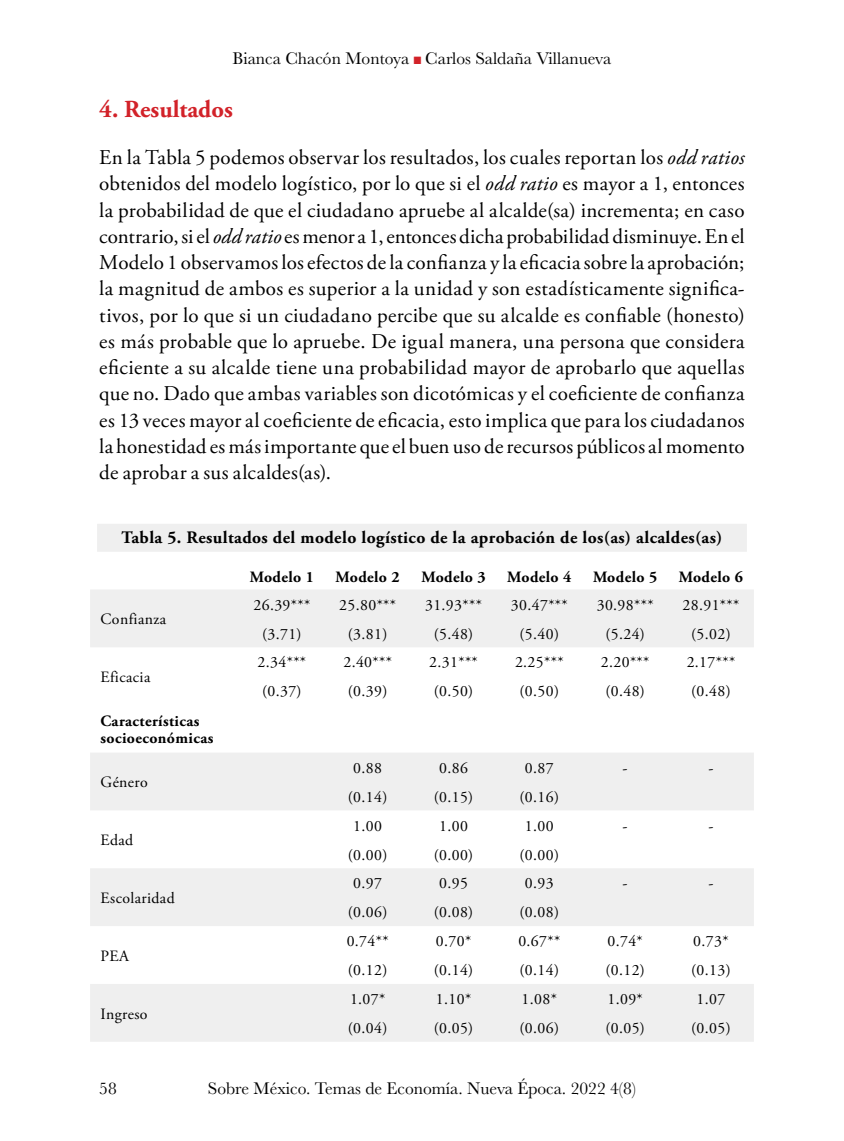
<style>
.page{position:relative;width:844px;height:1141px;background:#fff}
.page>*{position:absolute;margin:0;border:0;box-sizing:border-box;transform-origin:0 0}
.Subtítulo_1{font:700 24.5px "Adobe Garamond Pro";color:#d22229}
.CUERPO_de_texto_sin{font:21px/26.2px "Adobe Garamond Pro";letter-spacing:.01em;color:#000;text-align:justify}
.t1{font:17.5px "Baskerville";color:#000}
.Cuadro_titulo{font:700 17.5px "Adobe Garamond Pro";letter-spacing:.025em;color:#000}
.Cuadros_contenido{font:15.75px "Adobe Garamond Pro";letter-spacing:.025em;color:#000}
.Cuadros_negritas{font:700 15.75px "Adobe Garamond Pro";letter-spacing:.025em;color:#000}
.s1{font-style:italic}
</style>
<div class="page">
<svg style="left:90px;top:590px;width:663px;height:452px;fill:#efefef"></svg>
<div style="left:97px;top:524px;width:649px;height:28px;background:#efefef"></div>
<p class="t1" style="left:232px;top:47px;width:380px">Bianca Chacón Montoya Carlos Saldaña Villanueva</p>
<p class="Subtítulo_1" style="left:99px;top:95px;width:135px">4. Resultados</p>
<p class="CUERPO_de_texto_sin" style="left:99px;top:145px;width:647px">En la Tabla 5 podemos observar los resultados, los cuales reportan los <span class="s1">odd ratios </span>obtenidos del modelo logístico, por lo que si el <span class="s1">odd ratio</span> es mayor a 1, entonces la probabilidad de que el ciudadano apruebe al alcalde(sa) incrementa; en caso contrario, si el <span class="s1">odd ratio</span> es menor a 1, entonces dicha probabilidad disminuye. En el Modelo 1 observamos los efectos de la confianza y la eficacia sobre la aprobación; la magnitud de ambos es superior a la unidad y son estadísticamente significa&shy;tivos, por lo que si un ciudadano percibe que su alcalde es confiable (honesto) es más probable que lo apruebe. De igual manera, una persona que considera eficiente a su alcalde tiene una probabilidad mayor de aprobarlo que aquellas que no. Dado que ambas variables son dicotómicas y el coeficiente de confianza es 13 veces mayor al coeficiente de eficacia, esto implica que para los ciudadanos la honestidad es más importante que el buen uso de recursos públicos al momento de aprobar a sus alcaldes(as).</p>
<p class="Cuadro_titulo" style="left:122px;top:527px;width:602px">Tabla 5. Resultados del modelo logístico de la aprobación de los(as) alcaldes(as)</p>
<p class="Cuadros_negritas" style="left:250px;top:568px;width:66px">Modelo 1</p>
<p class="Cuadros_negritas" style="left:335px;top:568px;width:66px">Modelo 2</p>
<p class="Cuadros_negritas" style="left:421px;top:568px;width:66px">Modelo 3</p>
<p class="Cuadros_negritas" style="left:507px;top:568px;width:66px">Modelo 4</p>
<p class="Cuadros_negritas" style="left:593px;top:568px;width:66px">Modelo 5</p>
<p class="Cuadros_negritas" style="left:678px;top:568px;width:66px">Modelo 6</p>
<p class="Cuadros_contenido" style="left:101px;top:610px;width:67px">Confianza</p>
<p class="Cuadros_contenido" style="left:253px;top:595px;width:58px">26.39***</p>
<p class="Cuadros_contenido" style="left:339px;top:595px;width:58px">25.80***</p>
<p class="Cuadros_contenido" style="left:425px;top:595px;width:58px">31.93***</p>
<p class="Cuadros_contenido" style="left:510px;top:595px;width:58px">30.47***</p>
<p class="Cuadros_contenido" style="left:596px;top:595px;width:58px">30.98***</p>
<p class="Cuadros_contenido" style="left:682px;top:595px;width:58px">28.91***</p>
<p class="Cuadros_contenido" style="left:262px;top:624px;width:41px">(3.71)</p>
<p class="Cuadros_contenido" style="left:348px;top:624px;width:41px">(3.81)</p>
<p class="Cuadros_contenido" style="left:433px;top:624px;width:41px">(5.48)</p>
<p class="Cuadros_contenido" style="left:519px;top:624px;width:41px">(5.40)</p>
<p class="Cuadros_contenido" style="left:605px;top:624px;width:41px">(5.24)</p>
<p class="Cuadros_contenido" style="left:691px;top:624px;width:41px">(5.02)</p>
<p class="Cuadros_contenido" style="left:101px;top:667px;width:51px">Eficacia</p>
<p class="Cuadros_negritas" style="left:101px;top:712px;width:100px">Características</p>
<p class="Cuadros_negritas" style="left:101px;top:729px;width:114px">socioeconómicas</p>
<p class="Cuadros_contenido" style="left:101px;top:773px;width:49px">Género</p>
<p class="Cuadros_contenido" style="left:101px;top:831px;width:34px">Edad</p>
<p class="Cuadros_contenido" style="left:101px;top:888px;width:76px">Escolaridad</p>
<p class="Cuadros_contenido" style="left:101px;top:946px;width:30px">PEA</p>
<p class="Cuadros_contenido" style="left:101px;top:1004px;width:48px">Ingreso</p>
<p class="Cuadros_contenido" style="left:257px;top:653px;width:50px">2.34***</p>
<p class="Cuadros_contenido" style="left:343px;top:653px;width:50px">2.40***</p>
<p class="Cuadros_contenido" style="left:429px;top:653px;width:50px">2.31***</p>
<p class="Cuadros_contenido" style="left:515px;top:653px;width:50px">2.25***</p>
<p class="Cuadros_contenido" style="left:600px;top:653px;width:50px">2.20***</p>
<p class="Cuadros_contenido" style="left:686px;top:653px;width:50px">2.17***</p>
<p class="Cuadros_contenido" style="left:262px;top:682px;width:41px">(0.37)</p>
<p class="Cuadros_contenido" style="left:348px;top:682px;width:41px">(0.39)</p>
<p class="Cuadros_contenido" style="left:433px;top:682px;width:41px">(0.50)</p>
<p class="Cuadros_contenido" style="left:519px;top:682px;width:41px">(0.50)</p>
<p class="Cuadros_contenido" style="left:605px;top:682px;width:41px">(0.48)</p>
<p class="Cuadros_contenido" style="left:691px;top:682px;width:41px">(0.48)</p>
<p class="Cuadros_contenido" style="left:353px;top:758px;width:30px">0.88</p>
<p class="Cuadros_contenido" style="left:439px;top:758px;width:30px">0.86</p>
<p class="Cuadros_contenido" style="left:525px;top:758px;width:30px">0.87</p>
<p class="Cuadros_contenido" style="left:622px;top:758px;width:7px">-</p>
<p class="Cuadros_contenido" style="left:708px;top:758px;width:7px">-</p>
<p class="Cuadros_contenido" style="left:348px;top:787px;width:41px">(0.14)</p>
<p class="Cuadros_contenido" style="left:433px;top:787px;width:41px">(0.15)</p>
<p class="Cuadros_contenido" style="left:519px;top:787px;width:41px">(0.16)</p>
<p class="Cuadros_contenido" style="left:353px;top:816px;width:30px">1.00</p>
<p class="Cuadros_contenido" style="left:439px;top:816px;width:30px">1.00</p>
<p class="Cuadros_contenido" style="left:525px;top:816px;width:30px">1.00</p>
<p class="Cuadros_contenido" style="left:622px;top:816px;width:7px">-</p>
<p class="Cuadros_contenido" style="left:708px;top:816px;width:7px">-</p>
<p class="Cuadros_contenido" style="left:348px;top:845px;width:41px">(0.00)</p>
<p class="Cuadros_contenido" style="left:433px;top:845px;width:41px">(0.00)</p>
<p class="Cuadros_contenido" style="left:519px;top:845px;width:41px">(0.00)</p>
<p class="Cuadros_contenido" style="left:353px;top:874px;width:30px">0.97</p>
<p class="Cuadros_contenido" style="left:439px;top:874px;width:30px">0.95</p>
<p class="Cuadros_contenido" style="left:525px;top:874px;width:30px">0.93</p>
<p class="Cuadros_contenido" style="left:622px;top:874px;width:7px">-</p>
<p class="Cuadros_contenido" style="left:708px;top:874px;width:7px">-</p>
<p class="Cuadros_contenido" style="left:348px;top:903px;width:41px">(0.06)</p>
<p class="Cuadros_contenido" style="left:433px;top:903px;width:41px">(0.08)</p>
<p class="Cuadros_contenido" style="left:519px;top:903px;width:41px">(0.08)</p>
<p class="Cuadros_contenido" style="left:346px;top:932px;width:43px">0.74**</p>
<p class="Cuadros_contenido" style="left:435px;top:932px;width:37px">0.70*</p>
<p class="Cuadros_contenido" style="left:518px;top:932px;width:43px">0.67**</p>
<p class="Cuadros_contenido" style="left:607px;top:932px;width:37px">0.74*</p>
<p class="Cuadros_contenido" style="left:693px;top:932px;width:37px">0.73*</p>
<p class="Cuadros_contenido" style="left:348px;top:961px;width:41px">(0.12)</p>
<p class="Cuadros_contenido" style="left:433px;top:961px;width:41px">(0.14)</p>
<p class="Cuadros_contenido" style="left:519px;top:961px;width:41px">(0.14)</p>
<p class="Cuadros_contenido" style="left:605px;top:961px;width:41px">(0.12)</p>
<p class="Cuadros_contenido" style="left:691px;top:961px;width:41px">(0.13)</p>
<p class="Cuadros_contenido" style="left:350px;top:990px;width:37px">1.07*</p>
<p class="Cuadros_contenido" style="left:435px;top:990px;width:37px">1.10*</p>
<p class="Cuadros_contenido" style="left:521px;top:990px;width:37px">1.08*</p>
<p class="Cuadros_contenido" style="left:607px;top:990px;width:37px">1.09*</p>
<p class="Cuadros_contenido" style="left:696px;top:990px;width:30px">1.07</p>
<p class="Cuadros_contenido" style="left:348px;top:1019px;width:41px">(0.04)</p>
<p class="Cuadros_contenido" style="left:433px;top:1019px;width:41px">(0.05)</p>
<p class="Cuadros_contenido" style="left:519px;top:1019px;width:41px">(0.06)</p>
<p class="Cuadros_contenido" style="left:605px;top:1019px;width:41px">(0.05)</p>
<p class="Cuadros_contenido" style="left:691px;top:1019px;width:41px">(0.05)</p>
<p class="t1" style="left:99px;top:1077px;width:19px">58</p>
<p class="t1" style="left:208px;top:1077px;width:429px">Sobre México. Temas de Economía. Nueva Época. 2022 4(8)</p>
</div>
